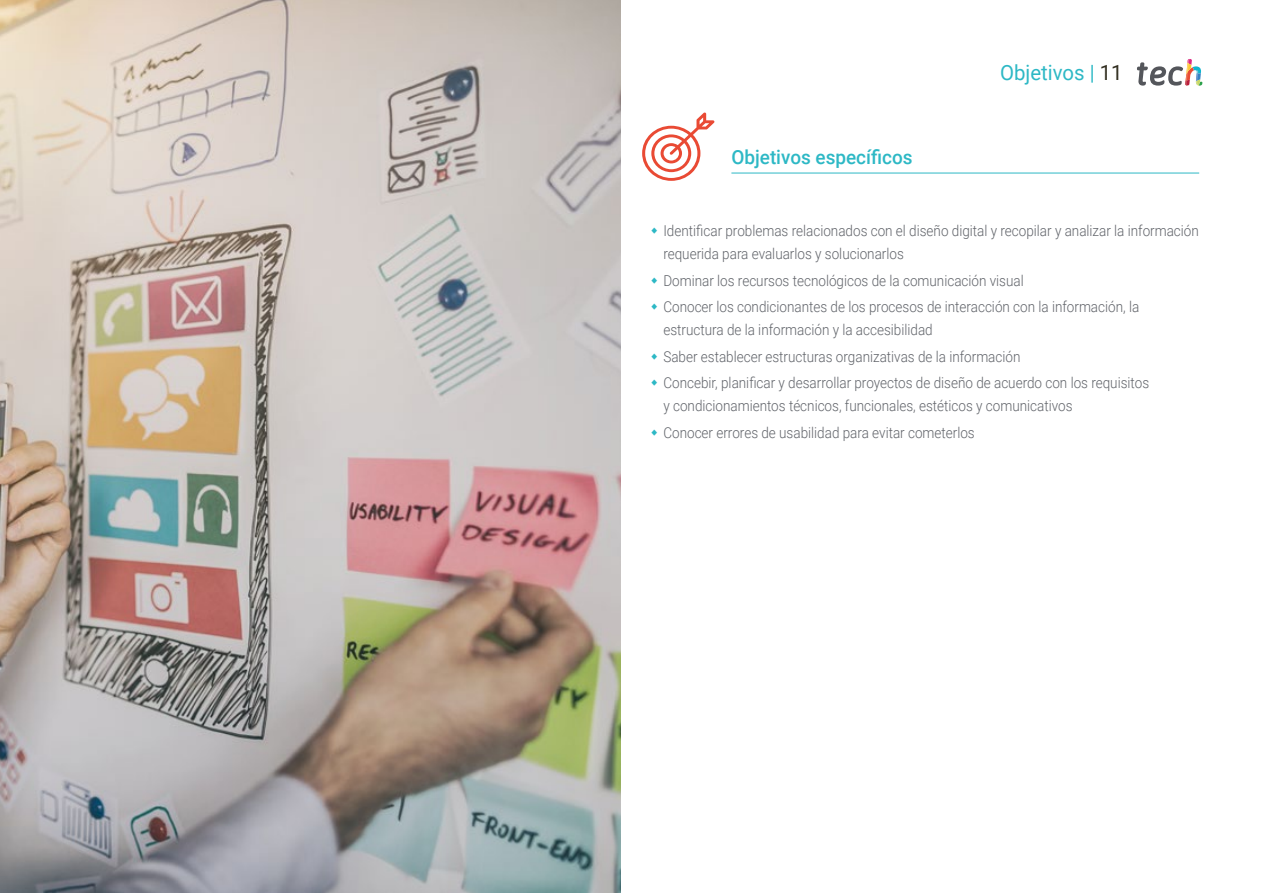
<style>
.page{position:relative;width:1263px;height:893px;background:#fff}
.page>*{position:absolute;margin:0;border:0;box-sizing:border-box;transform-origin:0 0}
.t1{font:21px "Roboto";color:#2db8c5}
.t2{font:500 19.5px "Roboto";color:#2db8c5}
.t3{font:300 15px/26.7px "Roboto";color:#61646a;scale:.9 1}
.s1{color:#312e20}
</style>
<div class="page">
<hr style="left:731px;top:173px;width:468px;height:1px;background:#2db8c5">
<svg style="left:642px;top:112px;width:72px;height:69px"></svg>
<img style="left:0;top:0;width:621px;height:893px">
<svg style="left:1137px;top:59px;width:65px;height:27px"></svg>
<h2 class="t2" style="left:731px;top:144px;width:183px">Objetivos específicos</h2>
<h1 class="t1" style="left:1000px;top:57px;width:124px">Objetivos | <span class="s1">11</span></h1>
<p class="t3" style="left:663px;top:219px;width:596px;line-height:22.5px">Identificar problemas relacionados con el diseño digital y recopilar y analizar la información requerida para evaluarlos y solucionarlos</p>
<p class="t3" style="left:663px;top:266px;width:530px">Dominar los recursos tecnológicos de la comunicación visual<br>Conocer los condicionantes de los procesos de interacción con la información, la</p>
<p class="t3" style="left:663px;top:316px;width:541px">estructura de la información y la accesibilidad<br>Saber establecer estructuras organizativas de la información<br>Concebir, planificar y desarrollar proyectos de diseño de acuerdo con los requisitos</p>
<p class="t3" style="left:663px;top:392px;width:456px">y condicionamientos técnicos, funcionales, estéticos y comunicativos<br>Conocer errores de usabilidad para evitar cometerlos</p>
</div>
